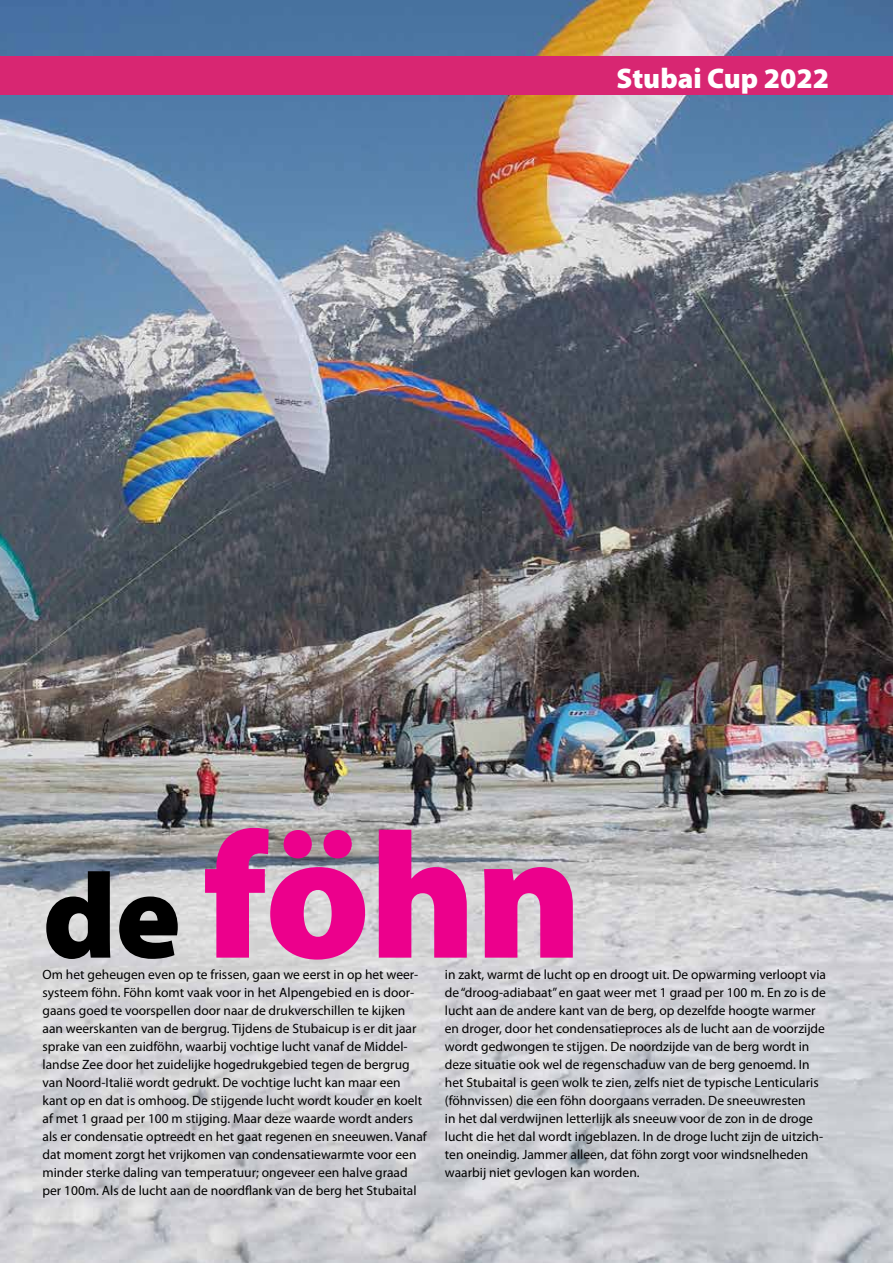
<style>
.page{position:relative;width:893px;height:1263px;background:#fff}
.page>*{position:absolute;margin:0;border:0;box-sizing:border-box;transform-origin:0 0}
.t1{font:900 180px "Myriad Pro";color:#ec008c}
.t2{font:900 28.5px "Myriad Pro";color:#fff}
.t3{font:13.5px/18px "Myriad Pro";color:#000}
.s1{font-size:121.5px;color:#000}
</style>
<div class="page">
<img style="left:0;top:0;width:893px;height:1263px">
<div style="left:0;top:56px;width:893px;height:38px;background:#d82672"></div>
<h2 class="t2" style="left:616px;top:62px;width:214px">Stubai Cup 2022</h2>
<h1 class="t1" style="left:43px;top:795px;width:542px"><span class="s1">de</span> föhn</h1>
<p class="t3" style="left:43px;top:965px;width:386px">Om het geheugen even op te frissen, gaan we eerst in op het weer&shy;systeem föhn. Föhn komt vaak voor in het Alpengebied en is door&shy;gaans goed te voorspellen door naar de drukverschillen te kijken aan weerskanten van de bergrug. Tijdens de Stubaicup is er dit jaar sprake van een zuidföhn, waarbij vochtige lucht vanaf de Middel&shy;landse Zee door het zuidelijke hogedrukgebied tegen de bergrug van Noord-Italië wordt gedrukt. De vochtige lucht kan maar een kant op en dat is omhoog. De stijgende lucht wordt kouder en koelt af met 1 graad per 100 m stijging. Maar deze waarde wordt anders als er condensatie optreedt en het gaat regenen en sneeuwen. Vanaf dat moment zorgt het vrijkomen van condensatiewarmte voor een minder sterke daling van temperatuur; ongeveer een halve graad per 100m. Als de lucht aan de noordflank van de berg het Stubaital</p>
<p class="t3" style="left:445px;top:965px;width:383px">in zakt, warmt de lucht op en droogt uit. De opwarming verloopt via de “droog-adiabaat” en gaat weer met 1 graad per 100 m. En zo is de lucht aan de andere kant van de berg, op dezelfde hoogte warmer en droger, door het condensatieproces als de lucht aan de voorzijde wordt gedwongen te stijgen. De noordzijde van de berg wordt in deze situatie ook wel de regenschaduw van de berg genoemd. In het Stubaital is geen wolk te zien, zelfs niet de typische Lenticularis (föhnvissen) die een föhn doorgaans verraden. De sneeuwresten<br>in het dal verdwijnen letterlijk als sneeuw voor de zon in de droge lucht die het dal wordt ingeblazen. In de droge lucht zijn de uitzich&shy;ten oneindig. Jammer alleen, dat föhn zorgt voor windsnelheden waarbij niet gevlogen kan worden.</p>
</div>
